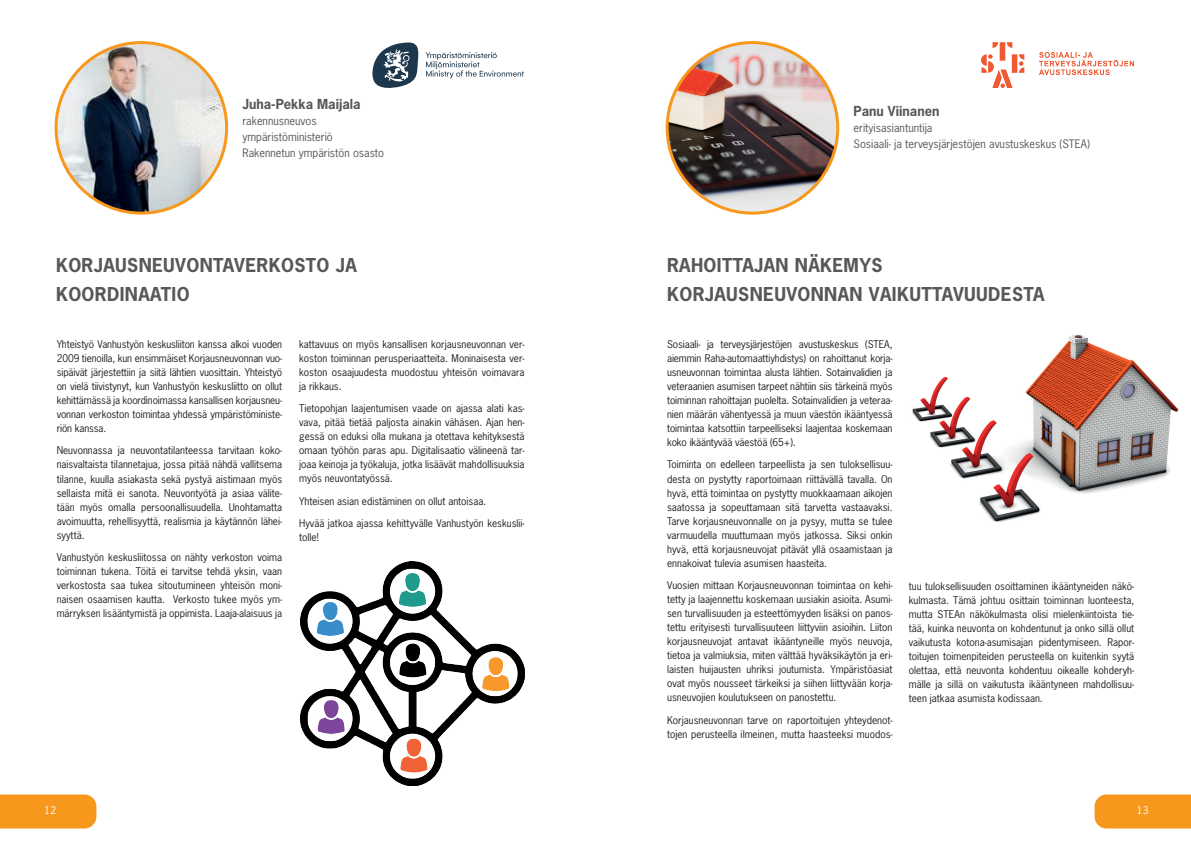
<style>
.page{position:relative;width:1191px;height:842px;background:#fff}
.page>*{position:absolute;margin:0;border:0;box-sizing:border-box;transform-origin:0 0}
.t1{font:700 18px/28.5px "News Gothic Std";letter-spacing:.02em;color:#57585a}
.t2{font:700 13px "News Gothic Std";color:#57585a}
.t3{font:11px/16px "News Gothic Std";color:#57585a}
.t4{font:10px/14px "News Gothic Std";color:#231f20;text-align:justify}
.t5{font:10px "News Gothic Std";color:#fff}
</style>
<div class="page">
<div style="left:1094px;top:794px;width:97px;height:34px;background:#f7981d"></div>
<div style="left:0;top:794px;width:96px;height:34px;background:#f7981d"></div>
<img style="left:57px;top:43px;width:170px;height:170px">
<svg style="left:425px;top:52px;width:99px;height:26px"></svg>
<svg style="left:372px;top:43px;width:46px;height:45px"></svg>
<img style="left:300px;top:561px;width:224px;height:224px">
<img style="left:667px;top:43px;width:170px;height:170px;border-radius:85px">
<img style="left:912px;top:335px;width:267px;height:187px">
<img style="left:981px;top:43px;width:153px;height:45px">
<h2 class="t2" style="left:242px;top:96px;width:120px">Juha-Pekka Maijala</h2>
<p class="t3" style="left:242px;top:113px;width:143px">rakennusneuvos ympäristöministeriö<br>Rakennetun ympäristön osasto</p>
<h1 class="t1" style="left:56px;top:251px;width:302px">KORJAUSNEUVONTAVERKOSTO JA<br>KOORDINAATIO</h1>
<p class="t4" style="left:57px;top:337px;width:227px">Yhteistyö Vanhustyön keskusliiton kanssa alkoi vuoden 2009 tienoilla, kun ensimmäiset Korjausneuvonnan vuo&shy;sipäivät järjestettiin ja siitä lähtien vuosittain. Yhteistyö on vielä tiivistynyt, kun Vanhustyön keskusliitto on ollut kehittämässä ja koordinoimassa kansallisen korjausneu&shy;vonnan verkoston toimintaa yhdessä ympäristöministe&shy;riön kanssa.</p>
<p class="t4" style="left:57px;top:444px;width:227px">Neuvonnassa ja neuvontatilanteessa tarvitaan koko&shy;naisvaltaista tilannetajua, jossa pitää nähdä vallitsema tilanne, kuulla asiakasta sekä pystyä aistimaan myös sellaista mitä ei sanota. Neuvontyötä ja asiaa välite&shy;tään myös omalla persoonallisuudella. Unohtamatta avoimuutta, rehellisyyttä, realismia ja käytännön lähei&shy;syyttä.</p>
<p class="t4" style="left:57px;top:550px;width:227px">Vanhustyön keskusliitossa on nähty verkoston voima toiminnan tukena. Töitä ei tarvitse tehdä yksin, vaan verkostosta saa tukea sitoutumineen yhteisön moni&shy;naisen osaamisen kautta. Verkosto tukee myös ym&shy;märryksen lisääntymistä ja oppimista. Laaja-alaisuus ja</p>
<p class="t4" style="left:299px;top:337px;width:227px">kattavuus on myös kansallisen korjausneuvonnan ver&shy;koston toiminnan perusperiaatteita. Moninaisesta ver&shy;koston osaajuudesta muodostuu yhteisön voimavara ja rikkaus.</p>
<p class="t4" style="left:299px;top:402px;width:227px">Tietopohjan laajentumisen vaade on ajassa alati kas&shy;vava, pitää tietää paljosta ainakin vähäsen. Ajan hen&shy;gessä on eduksi olla mukana ja otettava kehityksestä omaan työhön paras apu. Digitalisaatio välineenä tar&shy;joaa keinoja ja työkaluja, jotka lisäävät mahdollisuuksia myös neuvontatyössä.</p>
<p class="t4" style="left:299px;top:494px;width:189px">Yhteisen asian edistäminen on ollut antoisaa.</p>
<p class="t4" style="left:299px;top:517px;width:227px">Hyvää jatkoa ajassa kehittyvälle Vanhustyön keskuslii&shy;tolle!</p>
<h2 class="t2" style="left:853px;top:102px;width:87px">Panu Viinanen</h2>
<p class="t3" style="left:853px;top:120px;width:238px">erityisasiantuntija<br>Sosiaali- ja terveysjärjestöjen avustuskeskus (STEA)</p>
<h1 class="t1" style="left:667px;top:251px;width:379px">RAHOITTAJAN NÄKEMYS<br>KORJAUSNEUVONNAN VAIKUTTAVUUDESTA</h1>
<p class="t4" style="left:667px;top:337px;width:227px">Sosiaali- ja terveysjärjestöjen avustuskeskus (STEA, aiemmin Raha-automaattiyhdistys) on rahoittanut korja&shy;usneuvonnan toimintaa alusta lähtien. Sotainvalidien ja veteraanien asumisen tarpeet nähtiin siis tärkeinä myös toiminnan rahoittajan puolelta. Sotainvalidien ja veteraa&shy;nien määrän vähentyessä ja muun väestön ikääntyessä toimintaa katsottiin tarpeelliseksi laajentaa koskemaan koko ikääntyvää väestöä (65+).</p>
<p class="t4" style="left:667px;top:458px;width:227px">Toiminta on edelleen tarpeellista ja sen tuloksellisuu&shy;desta on pystytty raportoimaan riittävällä tavalla. On hyvä, että toimintaa on pystytty muokkaamaan aikojen saatossa ja sopeuttamaan sitä tarvetta vastaavaksi.<br>Tarve korjausneuvonnalle on ja pysyy, mutta se tulee varmuudella muuttumaan myös jatkossa. Siksi onkin hyvä, että korjausneuvojat pitävät yllä osaamistaan ja ennakoivat tulevia asumisen haasteita.</p>
<p class="t4" style="left:667px;top:578px;width:227px">Vuosien mittaan Korjausneuvonnan toimintaa on kehi&shy;tetty ja laajennettu koskemaan uusiakin asioita. Asumi&shy;sen turvallisuuden ja esteettömyyden lisäksi on panos&shy;tettu erityisesti turvallisuuteen liittyviin asioihin. Liiton korjausneuvojat antavat ikääntyneille myös neuvoja, tietoa ja valmiuksia, miten välttää hyväksikäytön ja eri&shy;laisten huijausten uhriksi joutumista. Ympäristöasiat ovat myös nousseet tärkeiksi ja siihen liittyvään korja&shy;usneuvojien koulutukseen on panostettu.</p>
<p class="t4" style="left:667px;top:713px;width:227px">Korjausneuvonnan tarve on raportoitujen yhteydenot&shy;tojen perusteella ilmeinen, mutta haasteeksi muodos-</p>
<p class="t4" style="left:909px;top:579px;width:227px">tuu tuloksellisuuden osoittaminen ikääntyneiden näkö&shy;kulmasta. Tämä johtuu osittain toiminnan luonteesta, mutta STEAn näkökulmasta olisi mielenkiintoista tie&shy;tää, kuinka neuvonta on kohdentunut ja onko sillä ollut vaikutusta kotona-asumisajan pidentymiseen. Rapor&shy;toitujen toimenpiteiden perusteella on kuitenkin syytä olettaa, että neuvonta kohdentuu oikealle kohderyh&shy;mälle ja sillä on vaikutusta ikääntyneen mahdollisuu&shy;teen jatkaa asumista kodissaan.</p>
<p class="t5" style="left:45px;top:804px;width:13px">12</p>
<p class="t5" style="left:1137px;top:804px;width:13px">13</p>
</div>
